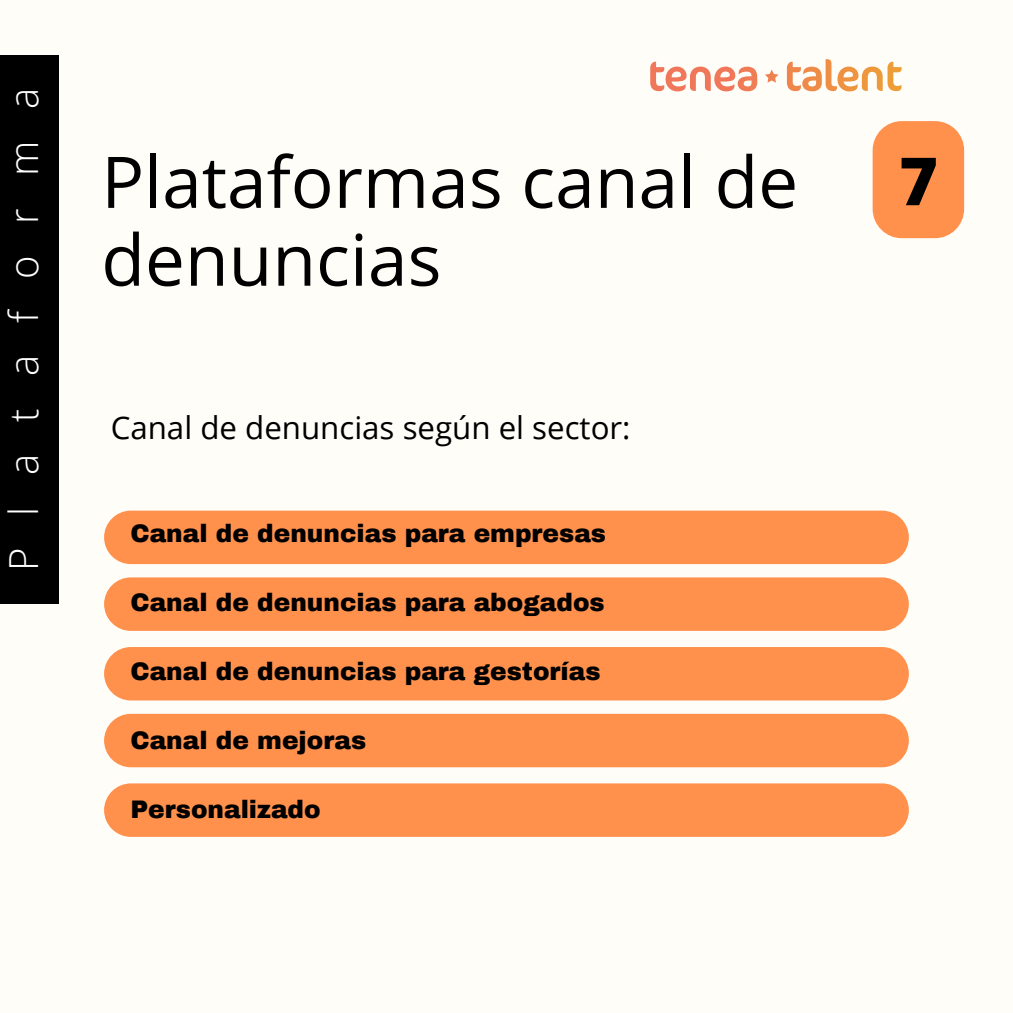
<style>
.page{position:relative;width:1013px;height:1013px;background:#fff}
.page>*{position:absolute;margin:0;border:0;box-sizing:border-box;transform-origin:0 0}
.t1{font:71.25px/77.8px "Open Sans";color:#000}
.t2{font:800 66.38px "Open Sans";color:#000}
.t3{font:300 40px "Open Sans";letter-spacing:.8em;color:#fff}
.t4{font:31.25px "Open Sans";color:#000}
.t5{font:900 24.88px "Archivo";color:#000}
</style>
<div class="page">
<div style="left:0;top:0;width:1012px;height:1012px;background:#fffdf8"></div>
<svg style="left:650px;top:62px;width:107px;height:29px"></svg>
<svg style="left:787px;top:59px;width:114px;height:32px"></svg>
<svg style="left:765px;top:70px;width:13px;height:13px"></svg>
<div style="left:104px;top:510px;width:804px;height:54px;background:#ff914d;border-radius:27px"></div>
<div style="left:0;top:55px;width:58px;height:548px;background:#000"></div>
<svg style="left:872px;top:121px;width:92px;height:117px;background:#ff995a"></svg>
<div style="left:104px;top:577px;width:804px;height:54px;background:#ff914d;border-radius:27px"></div>
<div style="left:104px;top:647px;width:804px;height:53px;background:#ff914d;border-radius:27px"></div>
<div style="left:104px;top:713px;width:804px;height:54px;background:#ff914d;border-radius:27px"></div>
<div style="left:104px;top:783px;width:804px;height:53px;background:#ff914d;border-radius:27px"></div>
<h3 class="t3" style="left:-5px;top:571px;width:485px;rotate:-90deg">Plataforma</h3>
<h1 class="t1" style="left:101px;top:141px;width:698px">Plataformas canal de denuncias</h1>
<p class="t4" style="left:111px;top:405px;width:521px">Canal de denuncias según el sector:</p>
<p class="t5" style="left:130px;top:520px;width:477px">Canal de denuncias para empresas</p>
<p class="t5" style="left:130px;top:589px;width:476px">Canal de denuncias para abogados</p>
<p class="t5" style="left:130px;top:658px;width:471px">Canal de denuncias para gestorías</p>
<p class="t5" style="left:130px;top:727px;width:237px">Canal de mejoras</p>
<p class="t5" style="left:130px;top:796px;width:192px">Personalizado</p>
<h2 class="t2" style="left:899px;top:134px;width:40px">7</h2>
</div>
